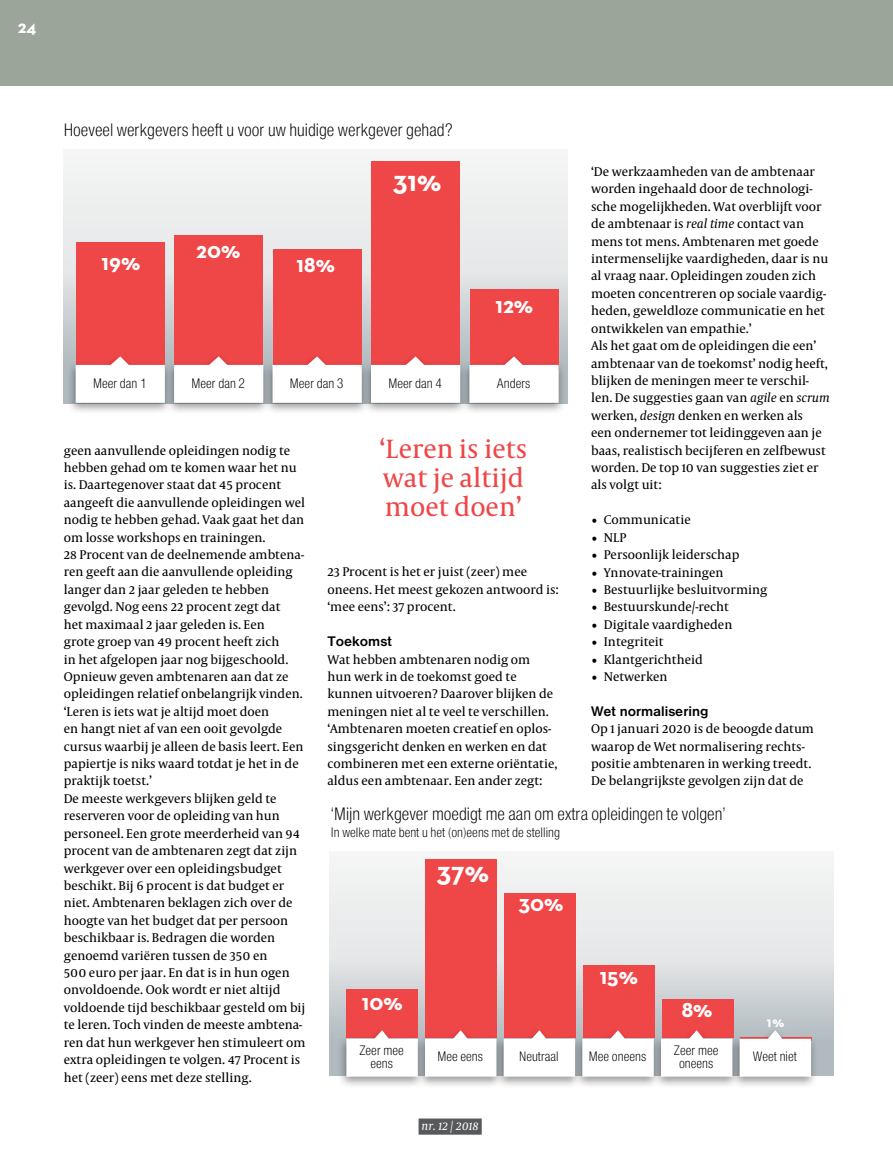
<style>
.page{position:relative;width:893px;height:1149px;background:#fff}
.page>*{position:absolute;margin:0;border:0;box-sizing:border-box;transform-origin:0 0}
.t1{font:700 28.95px "Neutraface 2 Text";color:#fff}
.t2{font:27px/28.5px "Capitolium News";color:#ef4648}
.t3{font:700 22.95px "Neutraface 2 Text";color:#fff}
.t4{font:18.75px "Nimbus San DCE Ligh Cond";color:#000}
.t5{font:700 18px "Neutraface 2 Text";color:#fff}
.t6{font:700 14.4px "Nimbus San DCE";color:#000}
.t7{font:14.25px/12.9px "Nimbus San DCE Ligh Cond";color:#000;text-align:center}
.t8{font:700 14.25px "Neutraface 2 Text";color:#fff}
.t9{font:12.9px/17.4px "Capitolium News";color:#000}
.t10{font:italic 12.3px "Capitolium News";color:#fff}
.s1{font-style:italic}
</style>
<div class="page">
<div style="left:64px;top:150px;width:504px;height:253px;background:linear-gradient(to bottom,#fffefe,#aeb5ba)"></div>
<div style="left:329px;top:851px;width:504px;height:224px;background:linear-gradient(to bottom,#fffefe,#aeb7bc)"></div>
<div style="left:662px;top:999px;width:71px;height:38px;background:#ef4648"></div>
<div style="left:583px;top:965px;width:71px;height:72px;background:#ef4648"></div>
<div style="left:504px;top:893px;width:71px;height:144px;background:#ef4648"></div>
<div style="left:425px;top:859px;width:71px;height:178px;background:#ef4648"></div>
<div style="left:347px;top:989px;width:71px;height:48px;background:#ef4648"></div>
<div style="left:470px;top:289px;width:89px;height:81px;background:#ef4648"></div>
<div style="left:372px;top:162px;width:88px;height:208px;background:#ef4648"></div>
<div style="left:273px;top:249px;width:89px;height:121px;background:#ef4648"></div>
<div style="left:175px;top:235px;width:88px;height:135px;background:#ef4648"></div>
<div style="left:76px;top:242px;width:89px;height:128px;background:#ef4648"></div>
<div style="left:67px;top:353px;width:105px;height:62px;background:#000;opacity:.4"></div>
<svg style="left:76px;top:356px;width:89px;height:46px"></svg>
<div style="left:337px;top:1026px;width:88px;height:62px;background:#000;opacity:.4"></div>
<svg style="left:346px;top:1029px;width:70px;height:47px"></svg>
<div style="left:165px;top:353px;width:106px;height:62px;background:#000;opacity:.4"></div>
<svg style="left:174px;top:356px;width:89px;height:46px"></svg>
<div style="left:416px;top:1026px;width:88px;height:62px;background:#000;opacity:.4"></div>
<svg style="left:425px;top:1029px;width:70px;height:47px"></svg>
<div style="left:263px;top:353px;width:106px;height:62px;background:#000;opacity:.4"></div>
<svg style="left:273px;top:356px;width:89px;height:46px"></svg>
<div style="left:495px;top:1026px;width:88px;height:62px;background:#000;opacity:.4"></div>
<svg style="left:504px;top:1029px;width:69px;height:47px"></svg>
<div style="left:362px;top:353px;width:106px;height:62px;background:#000;opacity:.4"></div>
<svg style="left:371px;top:356px;width:89px;height:46px"></svg>
<div style="left:573px;top:1026px;width:88px;height:62px;background:#000;opacity:.4"></div>
<svg style="left:582px;top:1029px;width:70px;height:47px"></svg>
<div style="left:460px;top:353px;width:106px;height:62px;background:#000;opacity:.4"></div>
<svg style="left:469px;top:356px;width:90px;height:46px"></svg>
<div style="left:652px;top:1026px;width:88px;height:62px;background:#000;opacity:.4"></div>
<svg style="left:661px;top:1029px;width:69px;height:47px"></svg>
<div style="left:730px;top:1026px;width:89px;height:62px;background:#000;opacity:.4"></div>
<svg style="left:740px;top:1029px;width:71px;height:47px"></svg>
<div style="left:0;top:0;width:893px;height:85px;background:#9ca599"></div>
<div style="left:419px;top:1118px;width:63px;height:16px;background:#58595b"></div>
<h3 class="t5" style="left:18px;top:15px;width:20px">24</h3>
<h3 class="t4" style="left:64px;top:120px;width:390px">Hoeveel werkgevers heeft u voor uw huidige werkgever gehad?</h3>
<p class="t9" style="left:591px;top:163px;width:240px">‘De werkzaamheden van de ambtenaar worden ingehaald door de technologi&shy;sche mogelijkheden. Wat overblijft voor de ambtenaar is <span class="s1">real time</span> contact van mens tot mens. Ambtenaren met goede intermenselijke vaardigheden, daar is nu al vraag naar. Opleidingen zouden zich moeten concentreren op sociale vaardig&shy;heden, geweldloze communicatie en het ontwikkelen van empathie.’<br>Als het gaat om de opleidingen die een’ ambtenaar van de toekomst’ nodig heeft, blijken de meningen meer te verschil&shy;len. De suggesties gaan van <span class="s1">agile</span> en <span class="s1">scrum </span>werken, <span class="s1">design</span> denken en werken als<br>een ondernemer tot leidinggeven aan je baas, realistisch becijferen en zelfbewust worden. De top 10 van suggesties ziet er als volgt uit:</p>
<p class="t9" style="left:591px;top:511px;width:101px">• Communicatie</p>
<p class="t9" style="left:591px;top:529px;width:37px">• NLP</p>
<p class="t9" style="left:591px;top:546px;width:150px">• Persoonlijk leiderschap</p>
<p class="t9" style="left:591px;top:563px;width:134px">• Ynnovate-trainingen</p>
<p class="t9" style="left:591px;top:581px;width:178px">• Bestuurlijke besluitvorming</p>
<p class="t9" style="left:591px;top:598px;width:139px">• Bestuurskunde/-recht</p>
<p class="t9" style="left:591px;top:616px;width:143px">• Digitale vaardigheden</p>
<p class="t9" style="left:591px;top:633px;width:74px">• Integriteit</p>
<p class="t9" style="left:591px;top:650px;width:113px">• Klantgerichtheid</p>
<p class="t9" style="left:591px;top:668px;width:78px">• Netwerken</p>
<p class="t6" style="left:591px;top:702px;width:119px">Wet normalisering</p>
<p class="t9" style="left:591px;top:720px;width:224px">Op 1 januari 2020 is de beoogde datum waarop de Wet normalisering rechts&shy;positie ambtenaren in werking treedt.<br>De belangrijkste gevolgen zijn dat de</p>
<h1 class="t1" style="left:393px;top:162px;width:50px">31%</h1>
<h3 class="t3" style="left:196px;top:235px;width:46px">20%</h3>
<h3 class="t3" style="left:102px;top:247px;width:40px">19%</h3>
<h3 class="t3" style="left:297px;top:250px;width:40px">18%</h3>
<h3 class="t3" style="left:496px;top:291px;width:39px">12%</h3>
<p class="t7" style="left:191px;top:376px;width:55px">Meer dan 2</p>
<p class="t7" style="left:290px;top:376px;width:55px">Meer dan 3</p>
<p class="t7" style="left:93px;top:376px;width:55px">Meer dan 1</p>
<p class="t7" style="left:388px;top:376px;width:55px">Meer dan 4</p>
<p class="t7" style="left:497px;top:376px;width:35px">Anders</p>
<h2 class="t2" style="left:380px;top:435px;width:149px">‘Leren is iets wat je altijd moet doen’</h2>
<p class="t9" style="left:64px;top:442px;width:243px">geen aanvullende opleidingen nodig te hebben gehad om te komen waar het nu is. Daartegenover staat dat 45 procent aangeeft die aanvullende opleidingen wel nodig te hebben gehad. Vaak gaat het dan om losse workshops en trainingen.<br>28 Procent van de deelnemende ambtena&shy;ren geeft aan die aanvullende opleiding langer dan 2 jaar geleden te hebben gevolgd. Nog eens 22 procent zegt dat<br>het maximaal 2 jaar geleden is. Een<br>grote groep van 49 procent heeft zich<br>in het afgelopen jaar nog bijgeschoold.<br>Opnieuw geven ambtenaren aan dat ze opleidingen relatief onbelangrijk vinden. ‘Leren is iets wat je altijd moet doen<br>en hangt niet af van een ooit gevolgde cursus waarbij je alleen de basis leert. Een papiertje is niks waard totdat je het in de praktijk toetst.’<br>De meeste werkgevers blijken geld te reserveren voor de opleiding van hun personeel. Een grote meerderheid van 94 procent van de ambtenaren zegt dat zijn werkgever over een opleidingsbudget beschikt. Bij 6 procent is dat budget er niet. Ambtenaren beklagen zich over de hoogte van het budget dat per persoon beschikbaar is. Bedragen die worden genoemd variëren tussen de 350 en<br>500 euro per jaar. En dat is in hun ogen onvoldoende. Ook wordt er niet altijd voldoende tijd beschikbaar gesteld om bij te leren. Toch vinden de meeste ambtena&shy;ren dat hun werkgever hen stimuleert om extra opleidingen te volgen. 47 Procent is het (zeer) eens met deze stelling.</p>
<p class="t9" style="left:327px;top:563px;width:233px">23 Procent is het er juist (zeer) mee oneens. Het meest gekozen antwoord is: ‘mee eens’: 37 procent.</p>
<p class="t6" style="left:327px;top:633px;width:66px">Toekomst</p>
<p class="t9" style="left:327px;top:650px;width:231px">Wat hebben ambtenaren nodig om hun werk in de toekomst goed te kunnen uitvoeren? Daarover blijken de meningen niet al te veel te verschillen. ‘Ambtenaren moeten creatief en oplos&shy;singsgericht denken en werken en dat combineren met een externe oriëntatie, aldus een ambtenaar. Een ander zegt:</p>
<h3 class="t4" style="left:331px;top:802px;width:396px">‘Mijn werkgever moedigt me aan om extra opleidingen te volgen’</h3>
<p class="t7" style="left:331px;top:825px;width:231px">In welke mate bent u het (on)eens met de stelling</p>
<h1 class="t1" style="left:436px;top:853px;width:54px">37%</h1>
<h3 class="t3" style="left:518px;top:888px;width:46px">30%</h3>
<h3 class="t3" style="left:600px;top:960px;width:40px">15%</h3>
<h3 class="t3" style="left:362px;top:986px;width:42px">10%</h3>
<h3 class="t3" style="left:681px;top:994px;width:32px">8%</h3>
<p class="t8" style="left:767px;top:1012px;width:19px">1%</p>
<p class="t7" style="left:359px;top:1043px;width:46px">Zeer mee eens</p>
<p class="t7" style="left:674px;top:1043px;width:46px">Zeer mee oneens</p>
<p class="t7" style="left:753px;top:1050px;width:46px">Weet niet</p>
<p class="t7" style="left:437px;top:1050px;width:47px">Mee eens</p>
<p class="t7" style="left:519px;top:1050px;width:41px">Neutraal</p>
<p class="t7" style="left:589px;top:1050px;width:59px">Mee oneens</p>
<p class="t10" style="left:422px;top:1118px;width:59px">nr. 12 | 2018</p>
</div>
